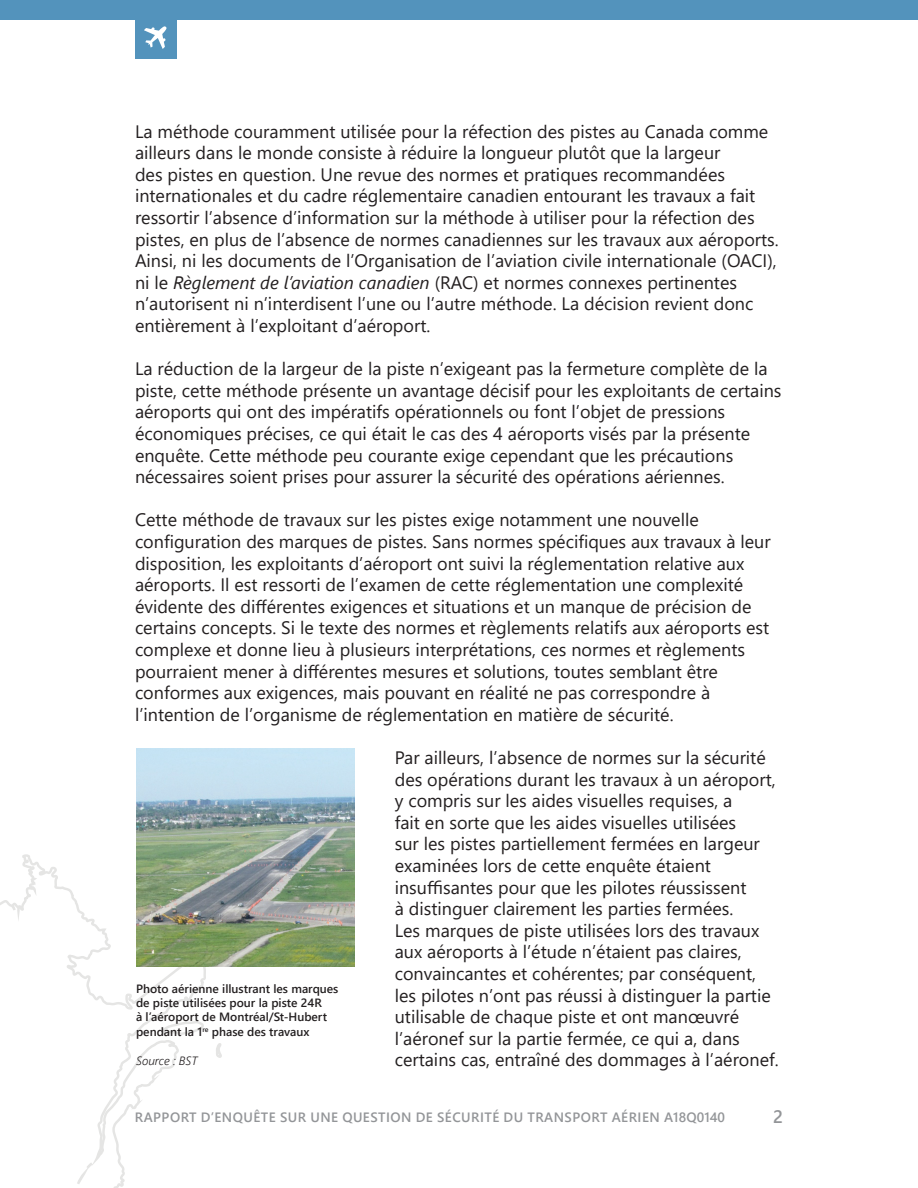
<style>
.page{position:relative;width:918px;height:1188px;background:#fff}
.page>*{position:absolute;margin:0;border:0;box-sizing:border-box;transform-origin:0 0}
.t1{font:18px/21.6px "Segoe UI";color:#231f20}
.t2{font:600 18px "Segoe UI";color:#939598}
.t3{font:600 13.5px "Segoe UI";letter-spacing:.035em;color:#939598}
.t4{font:600 12px/14.4px "Segoe UI";color:#231f20}
.t5{font:italic 300 12px "Segoe UI";color:#231f20}
.s1{font-style:italic}
</style>
<div class="page">
<svg style="left:216px;top:1043px;width:6px;height:15px"></svg>
<svg style="left:0;top:854px;width:206px;height:334px"></svg>
<img style="left:136px;top:749px;width:218px;height:218px">
<div style="left:0;top:0;width:918px;height:20px;background:#5393bc"></div>
<div style="left:135px;top:0;width:42px;height:59px;background:#5393bc"></div>
<svg style="left:144px;top:26px;width:23px;height:23px"></svg>
<div style="left:138px;top:20px;width:36px;height:36px;border:3px solid #5393bc;border-radius:50%"></div>
<p class="t1" style="left:135px;top:119px;width:645px">La méthode couramment utilisée pour la réfection des pistes au Canada comme ailleurs dans le monde consiste à réduire la longueur plutôt que la largeur<br>des pistes en question. Une revue des normes et pratiques recommandées internationales et du cadre réglementaire canadien entourant les travaux a fait ressortir l’absence d’information sur la méthode à utiliser pour la réfection des pistes, en plus de l’absence de normes canadiennes sur les travaux aux aéroports.<br>Ainsi, ni les documents de l’Organisation de l’aviation civile internationale (OACI), ni le <span class="s1">Règlement de l’aviation canadien</span> (RAC) et normes connexes pertinentes n’autorisent ni n’interdisent l’une ou l’autre méthode. La décision revient donc entièrement à l’exploitant d’aéroport.</p>
<p class="t1" style="left:135px;top:356px;width:648px">La réduction de la largeur de la piste n’exigeant pas la fermeture complète de la piste, cette méthode présente un avantage décisif pour les exploitants de certains aéroports qui ont des impératifs opérationnels ou font l’objet de pressions économiques précises, ce qui était le cas des 4 aéroports visés par la présente enquête. Cette méthode peu courante exige cependant que les précautions nécessaires soient prises pour assurer la sécurité des opérations aériennes.</p>
<p class="t1" style="left:135px;top:508px;width:637px">Cette méthode de travaux sur les pistes exige notamment une nouvelle configuration des marques de pistes. Sans normes spécifiques aux travaux à leur disposition, les exploitants d’aéroport ont suivi la réglementation relative aux aéroports. Il est ressorti de l’examen de cette réglementation une complexité évidente des différentes exigences et situations et un manque de précision de certains concepts. Si le texte des normes et règlements relatifs aux aéroports est complexe et donne lieu à plusieurs interprétations, ces normes et règlements pourraient mener à différentes mesures et solutions, toutes semblant être conformes aux exigences, mais pouvant en réalité ne pas correspondre à l’intention de l’organisme de réglementation en matière de sécurité.</p>
<p class="t1" style="left:395px;top:745px;width:385px">Par ailleurs, l’absence de normes sur la sécurité des opérations durant les travaux à un aéroport, y compris sur les aides visuelles requises, a<br>fait en sorte que les aides visuelles utilisées<br>sur les pistes partiellement fermées en largeur examinées lors de cette enquête étaient insuffisantes pour que les pilotes réussissent<br>à distinguer clairement les parties fermées.<br>Les marques de piste utilisées lors des travaux aux aéroports à l’étude n’étaient pas claires, convaincantes et cohérentes; par conséquent, les pilotes n’ont pas réussi à distinguer la partie utilisable de chaque piste et ont manœuvré l’aéronef sur la partie fermée, ce qui a, dans certains cas, entraîné des dommages à l’aéronef.</p>
<p class="t4" style="left:136px;top:980px;width:204px">Photo aérienne illustrant les marques de piste utilisées pour la piste 24R<br>à l’aéroport de Montréal/St-Hubert pendant la 1<sup>re</sup> phase des travaux</p>
<p class="t5" style="left:136px;top:1049px;width:63px">Source : BST</p>
<p class="t3" style="left:135px;top:1104px;width:592px">RAPPORT D’ENQUÊTE SUR UNE QUESTION DE SÉCURITÉ DU TRANSPORT AÉRIEN A18Q0140</p>
<p class="t2" style="left:773px;top:1100px;width:11px">2</p>
</div>
